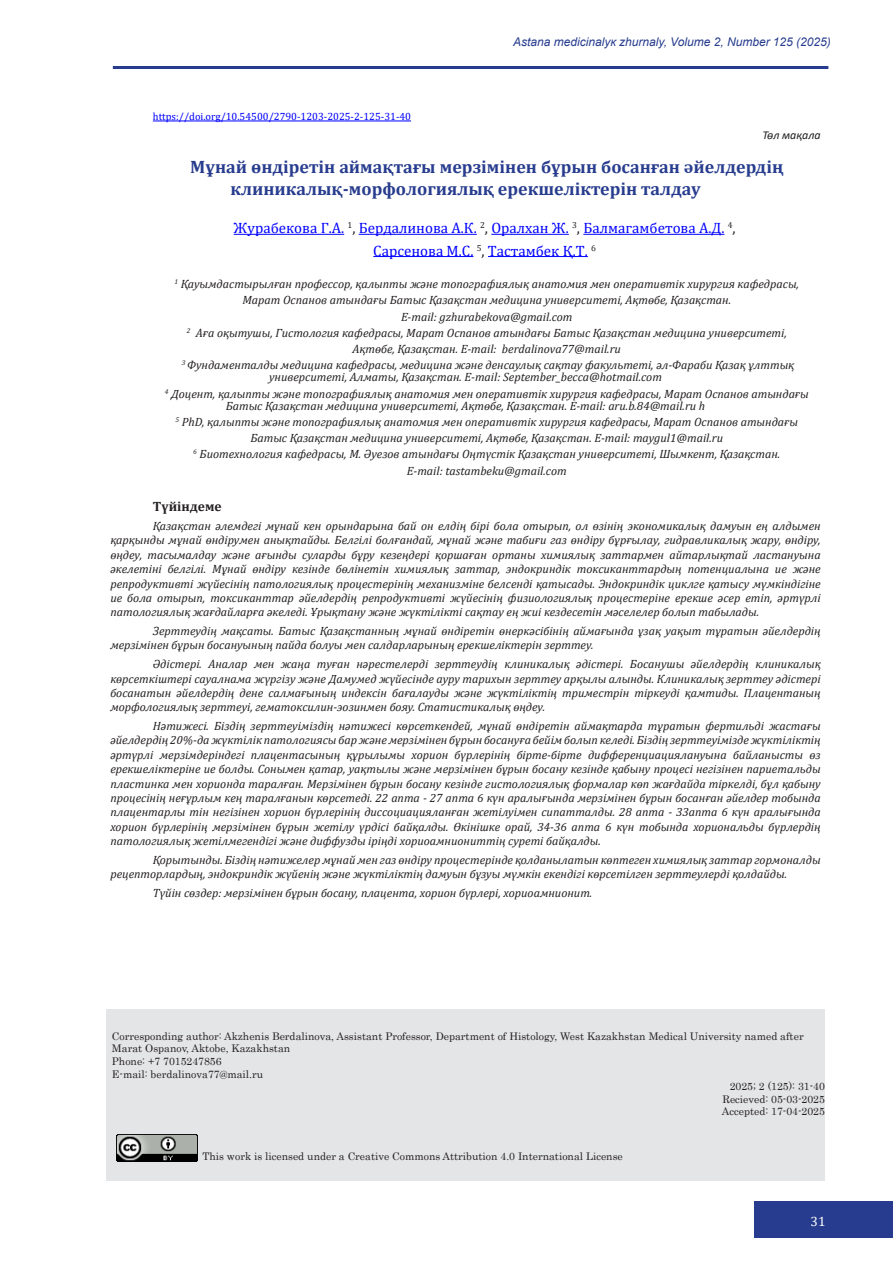
<style>
.page{position:relative;width:893px;height:1263px;background:#fff}
.page>*{position:absolute;margin:0;border:0;box-sizing:border-box;transform-origin:0 0}
.Название_статьи{font:700 18px/21.6px "Cambria";color:#273c8e}
.ФИО_авторов{font:15px "Cambria";color:#00f}
.Резюме{font:700 13.5px "Cambria";color:#231f20}
.t1{font:13.5px "Cambria";color:#fff}
.текст_абстракта{font:italic 12px/14.4px "Cambria";color:#231f20;text-align:justify}
.должность{font:italic 12px/12px "Cambria";color:#231f20}
.t2{font:italic 12px "Arial";color:#273c8e}
.Вид_статьи{font:italic 12px "Calibri";color:#231f20}
.корресп{font:10.5px "Century";color:#231f20}
.МРНТИ{font:10.5px "Cambria";color:#00f}
.s1{color:#231f20}
</style>
<div class="page">
<div style="left:754px;top:1202px;width:139px;height:36px;background:#273c8e"></div>
<hr style="left:113px;top:66px;width:715px;height:3px;background:#273c8e">
<div style="left:106px;top:1009px;width:719px;height:171px;background:#e4e5e7"></div>
<img style="left:117px;top:1134px;width:80px;height:27px">
<hr style="left:153px;top:121px;width:258px;height:1px;background:#00f">
<hr style="left:234px;top:234px;width:110px;height:1px;background:#00f">
<hr style="left:359px;top:234px;width:118px;height:1px;background:#00f">
<hr style="left:491px;top:234px;width:78px;height:1px;background:#00f">
<hr style="left:583px;top:234px;width:141px;height:1px;background:#00f">
<hr style="left:373px;top:256px;width:100px;height:1px;background:#00f">
<hr style="left:488px;top:256px;width:100px;height:1px;background:#00f">
<p class="МРНТИ" style="left:153px;top:111px;width:260px">https://doi.org/10.54500/2790-1203-2025-2-125-31-40</p>
<p class="t2" style="left:513px;top:34px;width:319px">Astana medicinalyк zhurnaly, Volume 2, Number 125 (2025)</p>
<p class="Вид_статьи" style="left:762px;top:127px;width:60px">Төл мақала</p>
<p class="Название_статьи" style="left:230px;top:156px;width:554px;text-indent:-40px">Мұнай өндіретін аймақтағы мерзімінен бұрын босанған әйелдердің клиникалық-морфологиялық ерекшеліктерін талдау</p>
<p class="ФИО_авторов" style="left:234px;top:219px;width:503px">Журабекова Г.А. <sup>1</sup><span class="s1">,</span> Бердалинова А.К. <sup>2</sup><span class="s1">,</span> Оралхан Ж. <sup>3</sup><span class="s1">,</span> Балмагамбетова А.Д. <sup>4</sup><span class="s1">,</span></p>
<p class="ФИО_авторов" style="left:373px;top:242px;width:224px">Сарсенова М.С. <sup>5</sup><span class="s1">,</span> Тастамбек Қ.Т. <sup>6</sup></p>
<p class="должность" style="left:175px;top:277px;width:626px"><sup>1</sup> Қауымдастырылған профессор, қалыпты және топографиялық анатомия мен оперативтік хирургия кафедрасы,</p>
<p class="должность" style="left:242px;top:294px;width:490px">Марат Оспанов атындағы Батыс Қазақстан медицина университеті, Ақтөбе, Қазақстан.</p>
<p class="должность" style="left:401px;top:310px;width:173px">E-mail: gzhurabekova@gmail.com</p>
<p class="должность" style="left:187px;top:326px;width:601px"><sup>2</sup> Аға оқытушы, Гистология кафедрасы, Марат Оспанов атындағы Батыс Қазақстан медицина университеті,</p>
<p class="должность" style="left:353px;top:342px;width:270px">Ақтөбе, Қазақстан. E-mail: berdalinova77@mail.ru</p>
<p class="должность" style="left:269px;top:359px;width:527px;text-indent:-87px"><sup>3</sup> Фундаменталды медицина кафедрасы, медицина және денсаулық сақтау факультеті, әл-Фараби Қазақ ұлттық университеті, Алматы, Қазақстан. E-mail: September_becca@hotmail.com</p>
<p class="должность" style="left:226px;top:387px;width:585px;text-indent:-61px"><sup>4</sup> Доцент, қалыпты және топографиялық анатомия мен оперативтік хирургия кафедрасы, Марат Оспанов атындағы<br>Батыс Қазақстан медицина университеті, Ақтөбе, Қазақстан. E-mail: aru.b.84@mail.ru h</p>
<p class="должность" style="left:175px;top:415px;width:624px"><sup>5</sup> PhD, қалыпты және топографиялық анатомия мен оперативтік хирургия кафедрасы, Марат Оспанов атындағы</p>
<p class="должность" style="left:250px;top:431px;width:474px">Батыс Қазақстан медицина университеті, Ақтөбе, Қазақстан. E-mail: maygul1@mail.ru</p>
<p class="должность" style="left:193px;top:448px;width:588px"><sup>6</sup> Биотехнология кафедрасы, М. Әуезов атындағы Оңтүстік Қазақстан университеті, Шымкент, Қазақстан.</p>
<p class="должность" style="left:407px;top:464px;width:161px">E-mail: tastambeku@gmail.com</p>
<p class="Резюме" style="left:153px;top:497px;width:70px">Түйіндеме</p>
<p class="текст_абстракта" style="left:110px;top:518px;width:712px;text-indent:43px">Қазақстан әлемдегі мұнай кен орындарына бай он елдің бірі бола отырып, ол өзінің экономикалық дамуын ең алдымен қарқынды мұнай өндірумен анықтайды. Белгілі болғандай, мұнай және табиғи газ өндіру бұрғылау, гидравликалық жару, өндіру, өңдеу, тасымалдау және ағынды суларды бұру кезеңдері қоршаған ортаны химиялық заттармен айтарлықтай ластануына әкелетіні белгілі. Мұнай өндіру кезінде бөлінетін химиялық заттар, эндокриндік токсиканттардың потенциалына ие және репродуктивті жүйесінің патологиялық процестерінің механизміне белсенді қатысады. Эндокриндік циклге қатысу мүмкіндігіне ие бола отырып, токсиканттар әйелдердің репродуктивті жүйесінің физиологиялық процестеріне ерекше әсер етіп, әртүрлі патологиялық жағдайларға әкеледі. Ұрықтану және жүктілікті сақтау ең жиі кездесетін мәселелер болып табылады.</p>
<p class="текст_абстракта" style="left:110px;top:623px;width:712px;text-indent:43px">Зерттеудің мақсаты. Батыс Қазақстанның мұнай өндіретін өнеркәсібінің аймағында ұзақ уақыт тұратын әйелдердің мерзімінен бұрын босануының пайда болуы мен салдарларының ерекшеліктерін зерттеу.</p>
<p class="текст_абстракта" style="left:110px;top:656px;width:712px;text-indent:43px">Әдістері. Аналар мен жаңа туған нәрестелерді зерттеудің клиникалық әдістері. Босанушы әйелдердің клиникалық көрсеткіштері сауалнама жүргізу және Дамумед жүйесінде ауру тарихын зерттеу арқылы алынды. Клиникалық зерттеу әдістері босанатын әйелдердің дене салмағының индексін бағалауды және жүктіліктің триместрін тіркеуді қамтиды. Плацентаның морфологиялық зерттеуі, гематоксилин-эозинмен бояу. Статистикалық өңдеу.</p>
<p class="текст_абстракта" style="left:110px;top:718px;width:712px;text-indent:43px">Нәтижесі. Біздің зерттеуіміздің нәтижесі көрсеткендей, мұнай өндіретін аймақтарда тұратын фертильді жастағы әйелдердің 20%-да жүктілік патологиясы бар және мерзімінен бұрын босануға бейім болып келеді. Біздің зерттеуімізде жүктіліктің әртүрлі мерзімдеріндегі плацентасының құрылымы хорион бүрлерінің бірте-бірте дифференциациялануына байланысты өз ерекшеліктеріне ие болды. Сонымен қатар, уақтылы және мерзімінен бұрын босану кезінде қабыну процесі негізінен париетальды пластинка мен хорионда таралған. Мерзімінен бұрын босану кезінде гистологиялық формалар көп жағдайда тіркелді, бұл қабыну процесінің неғұрлым кең таралғанын көрсетеді. 22 апта - 27 апта 6 күн аралығында мерзімінен бұрын босанған әйелдер тобында плацентарлы тін негізінен хорион бүрлерінің диссоциацияланған жетілуімен сипатталды. 28 апта - 33апта 6 күн аралығында хорион бүрлерінің мерзімінен бұрын жетілу үрдісі байқалды. Өкінішке орай, 34-36 апта 6 күн тобында хориональды бүрлердің патологиялық жетілмегендігі және диффузды іріңді хориоамниониттің суреті байқалды.</p>
<p class="текст_абстракта" style="left:110px;top:852px;width:712px;text-indent:43px">Қорытынды. Біздің нәтижелер мұнай мен газ өндіру процестерінде қолданылатын көптеген химиялық заттар гормоналды рецепторлардың, эндокриндік жүйенің және жүктіліктің дамуын бұзуы мүмкін екендігі көрсетілген зерттеулерді қолдайды.</p>
<p class="текст_абстракта" style="left:153px;top:885px;width:441px">Түйін сөздер: мерзімінен бұрын босану, плацента, хорион бүрлері, хориоамнионит.</p>
<p class="корресп" style="left:112px;top:1027px;width:693px">Corresponding author: Akzhenis Berdalinova, Assistant Professor, Department of Histology, West Kazakhstan Medical University named after</p>
<p class="корресп" style="left:112px;top:1040px;width:180px">Marat Ospanov, Aktobe, Kazakhstan</p>
<p class="корресп" style="left:112px;top:1052px;width:111px">Phone: +7 7015247856</p>
<p class="корресп" style="left:112px;top:1065px;width:153px">E-mail: berdalinova77@mail.ru</p>
<p class="корресп" style="left:730px;top:1077px;width:97px">2025; 2 (125): 31-40</p>
<p class="корресп" style="left:722px;top:1090px;width:104px">Recieved: 05-03-2025</p>
<p class="корресп" style="left:722px;top:1103px;width:105px">Accepted: 17-04-2025</p>
<p class="корресп" style="left:202px;top:1148px;width:422px">This work is licensed under a Creative Commons Attribution 4.0 International License</p>
<p class="t1" style="left:811px;top:1213px;width:17px">31</p>
</div>
